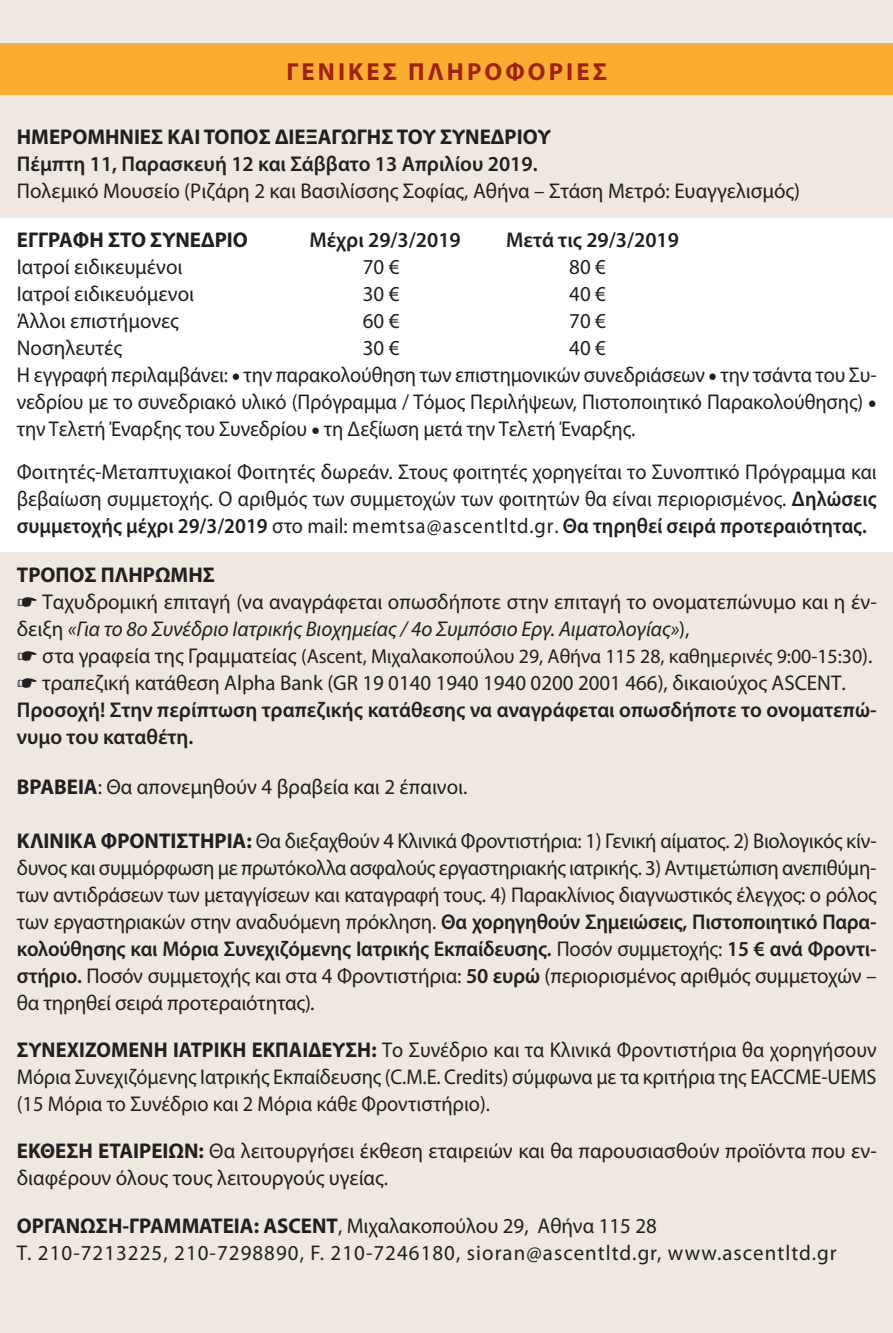
<style>
.page{position:relative;width:893px;height:1333px;background:#efe8e0}
.page>*{position:absolute;margin:0;border:0;box-sizing:border-box;transform-origin:0 0}
.t1{font:700 24.75px "Myriad Pro";letter-spacing:.125em;color:#9e220d}
.t2{font:21.38px/27px "Myriad Pro";color:#231f20}
.t3{font:21.38px/27px "Myriad Pro";color:#231f20;text-align:justify;scale:.96 1}
.t4{font:600 21.38px/27px "Myriad Pro";color:#231f20}
.t5{font:21.38px/27px "Myriad Pro";color:#231f20;text-align:justify;scale:.95 1}
.t6{font:21.38px/27px "Myriad Pro";letter-spacing:.05em;color:#231f20}
.t7{font:700 21.38px "Myriad Pro";color:#231f20}
.t8{font:20.25px "Myriad Pro";color:#231f20}
.s1{font-size:31.5px}
.s2{font-weight:600}
.s3{font-weight:700}
.s4{font-family:"MS Gothic"}
.s5{font-style:italic}
.s6{font-family:"MS Gothic";font-size:21.38px}
.s7{font-size:21.38px}
.s8{font-family:"MS P Mincho";font-weight:400}
.s9{font-weight:400}
</style>
<div class="page">
<div style="left:0;top:44px;width:893px;height:51px;background:#fbad31"></div>
<div style="left:0;top:219px;width:893px;height:333px;background:#fff"></div>
<p class="t1" style="left:286px;top:62px;width:322px">ΓΕΝΙΚΕΣ ΠΛΗΡOΦOΡΙΕΣ</p>
<p class="t7" style="left:17px;top:128px;width:535px">ΗΜΕΡΟΜΗΝΙΕΣ ΚΑΙ ΤΟΠΟΣ ΔΙΕΞΑΓΩΓΗΣ ΤΟΥ ΣΥΝΕΔΡΙΟΥ</p>
<p class="t4" style="left:17px;top:152px;width:522px">Πέμπτη 11, Παρασκευή 12 και Σάββατο 13 Απριλίου 2019.</p>
<p class="t2" style="left:17px;top:179px;width:785px">Πολεμικό Μουσείο (Ριζάρη 2 και Βασιλίσσης Σοφίας, Αθήνα – Στάση Μετρό: Ευαγγελισμός)</p>
<p class="t7" style="left:17px;top:232px;width:232px">ΕΓΓΡΑΦΗ ΣΤΟ ΣΥΝΕΔΡΙΟ</p>
<p class="t4" style="left:309px;top:228px;width:153px">Μέχρι 29/3/2019</p>
<p class="t4" style="left:506px;top:228px;width:174px">Μετά τις 29/3/2019</p>
<p class="t2" style="left:17px;top:255px;width:167px">Ιατροί ειδικευμένοι</p>
<p class="t2" style="left:363px;top:255px;width:38px">70€</p>
<p class="t2" style="left:569px;top:255px;width:38px">80€</p>
<p class="t2" style="left:17px;top:282px;width:179px">Ιατροί ειδικευόμενοι</p>
<p class="t2" style="left:363px;top:282px;width:38px">30€</p>
<p class="t2" style="left:569px;top:282px;width:38px">40€</p>
<p class="t2" style="left:17px;top:309px;width:164px">Άλλοι επιστήμονες</p>
<p class="t2" style="left:363px;top:309px;width:38px">60€</p>
<p class="t2" style="left:569px;top:309px;width:38px">70€</p>
<p class="t2" style="left:17px;top:336px;width:107px">Νοσηλευτές</p>
<p class="t2" style="left:363px;top:336px;width:38px">30€</p>
<p class="t2" style="left:17px;top:336px;width:861px;text-indent:552px">40€<br>Η εγγραφή περιλαμβάνει: <span class="s1">•</span> την παρακολούθηση των επιστημονικών συνεδριάσεων <span class="s1">•</span> την τσάντα του Συ&shy;νεδρίου με το συνεδριακό υλικό (Πρόγραμμα / Τόμος Περιλήψεων, Πιστοποιητικό Παρακολούθησης) <span class="s1">• </span>την Τελετή Έναρξης του Συνεδρίου <span class="s1">•</span> τη Δεξίωση μετά την Τελετή Έναρξης.</p>
<p class="t2" style="left:17px;top:460px;width:861px;text-align:justify">Φοιτητές-Μεταπτυχιακοί Φοιτητές δωρεάν. Στους φοιτητές χορηγείται το Συνοπτικό Πρόγραμμα και βεβαίωση συμμετοχής. Ο αριθμός των συμμετοχών των φοιτητών θα είναι περιορισμένος. <span class="s2">Δηλώσεις συμμετοχής μέχρι 29/3/2019</span> στο mail: memtsa@ascentltd.gr. <span class="s2">Θα τηρηθεί σειρά προτεραιότητας.</span></p>
<p class="t2" style="left:17px;top:563px;width:861px"><span class="s3">ΤΡΟΠΟΣ ΠΛΗΡΩΜΗΣ<br></span><span class="s4">☛</span> Ταχυδρομική επιταγή (να αναγράφεται οπωσδήποτε στην επιταγή το ονοματεπώνυμο και η έν&shy;δειξη <span class="s5">«Για το 8ο Συνέδριο Ιατρικής Βιοχημείας / 4ο Συμπόσιο Εργ. Αιματολογίας»</span>),</p>
<p class="t8" style="left:17px;top:649px;width:857px"><span class="s6">☛</span> <span class="s7">στα γραφεία της Γραμματείας</span> (Ascent, Μιχαλακοπούλου 29, Αθήνα 115 28, καθημερινές 9:00-15:30<span class="s7">).</span></p>
<p class="t4" style="left:17px;top:671px;width:861px"><span class="s8">☛</span> <span class="s9">τραπεζική κατάθεση Alpha Bank (GR 19 0140 1940 1940 0200 2001 466), δικαιούχος ASCENT.<br></span>Προσοχή! Στην περίπτωση τραπεζικής κατάθεσης να αναγράφεται οπωσδήποτε το ονοματεπώ&shy;νυμο του καταθέτη.</p>
<p class="t2" style="left:17px;top:775px;width:452px"><span class="s3">ΒΡΑΒΕΙΑ</span>: Θα απονεμηθούν 4 βραβεία και 2 έπαινοι.</p>
<p class="t3" style="left:17px;top:829px;width:897px"><span class="s3">ΚΛΙΝΙΚΑ ΦΡΟΝΤΙΣΤΗΡΙΑ:</span> Θα διεξαχθούν 4 Κλινικά Φροντιστήρια: 1) Γενική αίματος. 2) Βιολογικός κίν&shy;δυνος και συμμόρφωση με πρωτόκολλα ασφαλούς εργαστηριακής ιατρικής. 3) Αντιμετώπιση ανεπιθύμη&shy;των αντιδράσεων των μεταγγίσεων και καταγραφή τους. 4) Παρακλίνιος διαγνωστικός έλεγχος: ο ρόλος των εργαστηριακών στην αναδυόμενη πρόκληση. <span class="s2">Θα χορηγηθούν Σημειώσεις, Πιστοποιητικό Παρα&shy;κολούθησης και Μόρια Συνεχιζόμενης Ιατρικής Εκπαίδευσης.</span> Ποσόν συμμετοχής: <span class="s2">15 € ανά Φροντι&shy;στήριο.</span> Ποσόν συμμετοχής και στα 4 Φροντιστήρια: <span class="s2">50 ευρώ</span> (περιορισμένος αριθμός συμμετοχών – θα τηρηθεί σειρά προτεραιότητας)<span class="s5">.</span></p>
<p class="t5" style="left:17px;top:1038px;width:907px"><span class="s3">ΣΥΝΕΧΙΖΟΜΕΝΗ ΙΑΤΡΙΚΗ ΕΚΠΑΙΔΕΥΣΗ:</span> Το Συνέδριο και τα Κλινικά Φροντιστήρια θα χορηγήσουν Μόρια Συνεχιζόμενης Ιατρικής Εκπαίδευσης (C.M.E. Credits) σύμφωνα με τα κριτήρια της EACCME-UEMS (15 Μόρια το Συνέδριο και 2 Μόρια κάθε Φροντιστήριο).</p>
<p class="t2" style="left:17px;top:1139px;width:861px"><span class="s3">ΕΚΘΕΣΗ ΕΤΑΙΡΕΙΩΝ:</span> Θα λειτουργήσει έκθεση εταιρειών και θα παρουσιασθούν προϊόντα που εν&shy;διαφέρουν όλους τους λειτουργούς υγείας.</p>
<p class="t6" style="left:17px;top:1214px;width:821px"><span class="s3">ΟΡΓΑΝΩΣΗ-ΓΡΑΜΜΑΤΕΙΑ: ASCENT</span>, Μιχαλακοπούλου 29, Αθήνα 115 28<br>Τ. 210-7213225, 210-7298890, F. 210-7246180, sioran@ascentltd.gr, www.ascentltd.gr</p>
</div>
